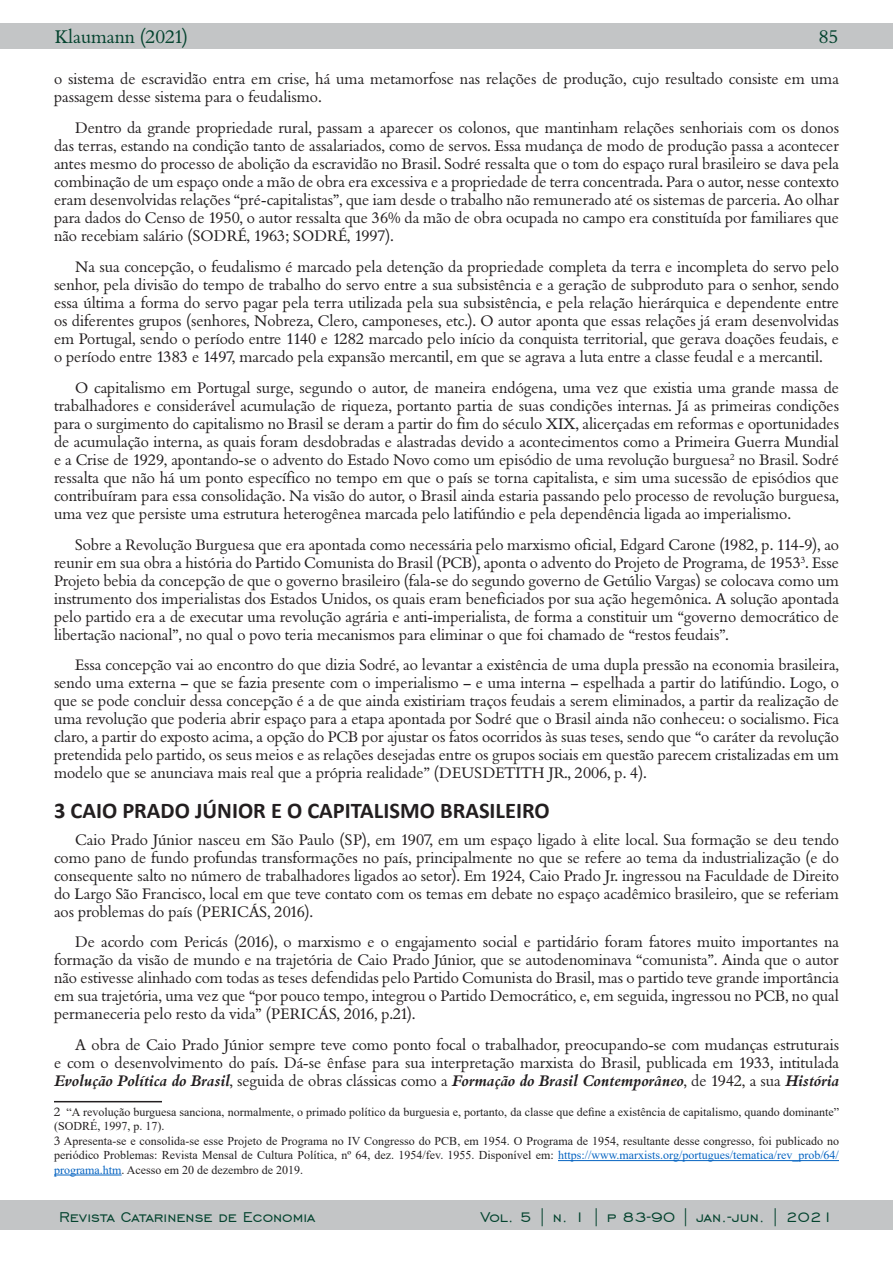
<style>
.page{position:relative;width:893px;height:1263px;background:#fff}
.page>*{position:absolute;margin:0;border:0;box-sizing:border-box;transform-origin:0 0}
.t1{font:700 22.5px "Calibri";color:#231f20}
.t2{font:18px "Engravers Gothic BT";color:#03432e}
.t3{font:18px "Bembo BQ";color:#03432e}
.t4{font:15px/18px "Bembo BQ";color:#231f20;text-align:justify}
.t5{font:12px/14.4px "Times New Roman";color:#231f20}
.s1{font-weight:700;font-style:italic}
.s2{font-family:"Bembo BQ"}
.s3{color:#0563c1}
</style>
<div class="page">
<div style="left:0;top:23px;width:893px;height:26px;background:#c3c5c6"></div>
<div style="left:0;top:1200px;width:893px;height:30px;background:#c3c5c6"></div>
<hr style="left:54px;top:1101px;width:108px;height:1px;background:#231f20">
<hr style="left:558px;top:1160px;width:281px;height:1px;background:#0563c1">
<hr style="left:54px;top:1175px;width:68px;height:1px;background:#0563c1">
<p class="t3" style="left:55px;top:27px;width:135px">Klaumann (2021)</p>
<p class="t3" style="left:819px;top:27px;width:21px">85</p>
<p class="t4" style="left:54px;top:71px;width:786px">o sistema de escravidão entra em crise, há uma metamorfose nas relações de produção, cujo resultado consiste em uma passagem desse sistema para o feudalismo.</p>
<p class="t4" style="left:54px;top:120px;width:786px;text-indent:21px">Dentro da grande propriedade rural, passam a aparecer os colonos, que mantinham relações senhoriais com os donos das terras, estando na condição tanto de assalariados, como de servos. Essa mudança de modo de produção passa a acontecer antes mesmo do processo de abolição da escravidão no Brasil. Sodré ressalta que o tom do espaço rural brasileiro se dava pela combinação de um espaço onde a mão de obra era excessiva e a propriedade de terra concentrada. Para o autor, nesse contexto eram desenvolvidas relações “pré-capitalistas”, que iam desde o trabalho não remunerado até os sistemas de parceria. Ao olhar para dados do Censo de 1950, o autor ressalta que 36% da mão de obra ocupada no campo era constituída por familiares que não recebiam salário (SODRÉ, 1963; SODRÉ, 1997).</p>
<p class="t4" style="left:54px;top:258px;width:787px;text-indent:21px">Na sua concepção, o feudalismo é marcado pela detenção da propriedade completa da terra e incompleta do servo pelo senhor, pela divisão do tempo de trabalho do servo entre a sua subsistência e a geração de subproduto para o senhor, sendo essa última a forma do servo pagar pela terra utilizada pela sua subsistência, e pela relação hierárquica e dependente entre os diferentes grupos (senhores, Nobreza, Clero, camponeses, etc.). O autor aponta que essas relações já eram desenvolvidas em Portugal, sendo o período entre 1140 e 1282 marcado pelo início da conquista territorial, que gerava doações feudais, e o período entre 1383 e 1497, marcado pela expansão mercantil, em que se agrava a luta entre a classe feudal e a mercantil.</p>
<p class="t4" style="left:54px;top:379px;width:786px;text-indent:21px">O capitalismo em Portugal surge, segundo o autor, de maneira endógena, uma vez que existia uma grande massa de trabalhadores e considerável acumulação de riqueza, portanto partia de suas condições internas. Já as primeiras condições para o surgimento do capitalismo no Brasil se deram a partir do fim do século XIX, alicerçadas em reformas e oportunidades de acumulação interna, as quais foram desdobradas e alastradas devido a acontecimentos como a Primeira Guerra Mundial e a Crise de 1929, apontando-se o advento do Estado Novo como um episódio de uma revolução burguesa<sup>2</sup> no Brasil. Sodré ressalta que não há um ponto específico no tempo em que o país se torna capitalista, e sim uma sucessão de episódios que contribuíram para essa consolidação. Na visão do autor, o Brasil ainda estaria passando pelo processo de revolução burguesa, uma vez que persiste uma estrutura heterogênea marcada pelo latifúndio e pela dependência ligada ao imperialismo.</p>
<p class="t4" style="left:54px;top:536px;width:786px;text-indent:21px">Sobre a Revolução Burguesa que era apontada como necessária pelo marxismo oficial, Edgard Carone (1982, p. 114-9), ao reunir em sua obra a história do Partido Comunista do Brasil (PCB), aponta o advento do Projeto de Programa, de 1953<sup>3</sup>. Esse Projeto bebia da concepção de que o governo brasileiro (fala-se do segundo governo de Getúlio Vargas) se colocava como um instrumento dos imperialistas dos Estados Unidos, os quais eram beneficiados por sua ação hegemônica. A solução apontada pelo partido era a de executar uma revolução agrária e anti-imperialista, de forma a constituir um “governo democrático de libertação nacional”, no qual o povo teria mecanismos para eliminar o que foi chamado de “restos feudais”.</p>
<p class="t4" style="left:54px;top:657px;width:787px;text-indent:21px">Essa concepção vai ao encontro do que dizia Sodré, ao levantar a existência de uma dupla pressão na economia brasileira, sendo uma externa – que se fazia presente com o imperialismo – e uma interna – espelhada a partir do latifúndio. Logo, o que se pode concluir dessa concepção é a de que ainda existiriam traços feudais a serem eliminados, a partir da realização de uma revolução que poderia abrir espaço para a etapa apontada por Sodré que o Brasil ainda não conheceu: o socialismo. Fica claro, a partir do exposto acima, a opção do PCB por ajustar os fatos ocorridos às suas teses, sendo que “o caráter da revolução pretendida pelo partido, os seus meios e as relações desejadas entre os grupos sociais em questão parecem cristalizadas em um modelo que se anunciava mais real que a própria realidade” (DEUSDETITH JR., 2006, p. 4).</p>
<h1 class="t1" style="left:54px;top:795px;width:497px">3 CAIO PRADO JÚNIOR E O CAPITALISMO BRASILEIRO</h1>
<p class="t4" style="left:54px;top:831px;width:786px;text-indent:21px">Caio Prado Júnior nasceu em São Paulo (SP), em 1907, em um espaço ligado à elite local. Sua formação se deu tendo como pano de fundo profundas transformações no país, principalmente no que se refere ao tema da industrialização (e do consequente salto no número de trabalhadores ligados ao setor). Em 1924, Caio Prado Jr. ingressou na Faculdade de Direito do Largo São Francisco, local em que teve contato com os temas em debate no espaço acadêmico brasileiro, que se referiam aos problemas do país (PERICÁS, 2016).</p>
<p class="t4" style="left:54px;top:934px;width:786px;text-indent:21px">De acordo com Pericás (2016), o marxismo e o engajamento social e partidário foram fatores muito importantes na formação da visão de mundo e na trajetória de Caio Prado Júnior, que se autodenominava “comunista”. Ainda que o autor não estivesse alinhado com todas as teses defendidas pelo Partido Comunista do Brasil, mas o partido teve grande importância em sua trajetória, uma vez que “por pouco tempo, integrou o Partido Democrático, e, em seguida, ingressou no PCB, no qual permaneceria pelo resto da vida” (PERICÁS, 2016, p.21).</p>
<p class="t4" style="left:54px;top:1036px;width:786px;text-indent:21px">A obra de Caio Prado Júnior sempre teve como ponto focal o trabalhador, preocupando-se com mudanças estruturais e com o desenvolvimento do país. Dá-se ênfase para sua interpretação marxista do Brasil, publicada em 1933, intitulada <span class="s1">Evolução Política do Brasil</span>, seguida de obras clássicas como a <span class="s1">Formação do Brasil Contemporâneo</span>, de 1942, a sua <span class="s1">História</span></p>
<p class="t5" style="left:54px;top:1104px;width:786px"><span class="s2">2</span> “A revolução burguesa sanciona, normalmente, o primado político da burguesia e, portanto, da classe que define a existência de capitalismo, quando dominante” (SODRÉ, 1997, p. 17).<br><span class="s2">3</span> Apresenta-se e consolida-se esse Projeto de Programa no IV Congresso do PCB, em 1954. O Programa de 1954, resultante desse congresso, foi publicado no periódico Problemas: Revista Mensal de Cultura Política, nº 64, dez. 1954/fev. 1955. Disponível em: <span class="s3">https://www.marxists.org/portugues/tematica/rev_prob/64/ programa.htm</span>. Acesso em 20 de dezembro de 2019.</p>
<p class="t2" style="left:59px;top:1207px;width:258px">Revista Catarinense de Economia</p>
<p class="t2" style="left:480px;top:1207px;width:355px">Vol. 5 | n. 1 | p 83-90 | jan.-jun. | 2021</p>
</div>
